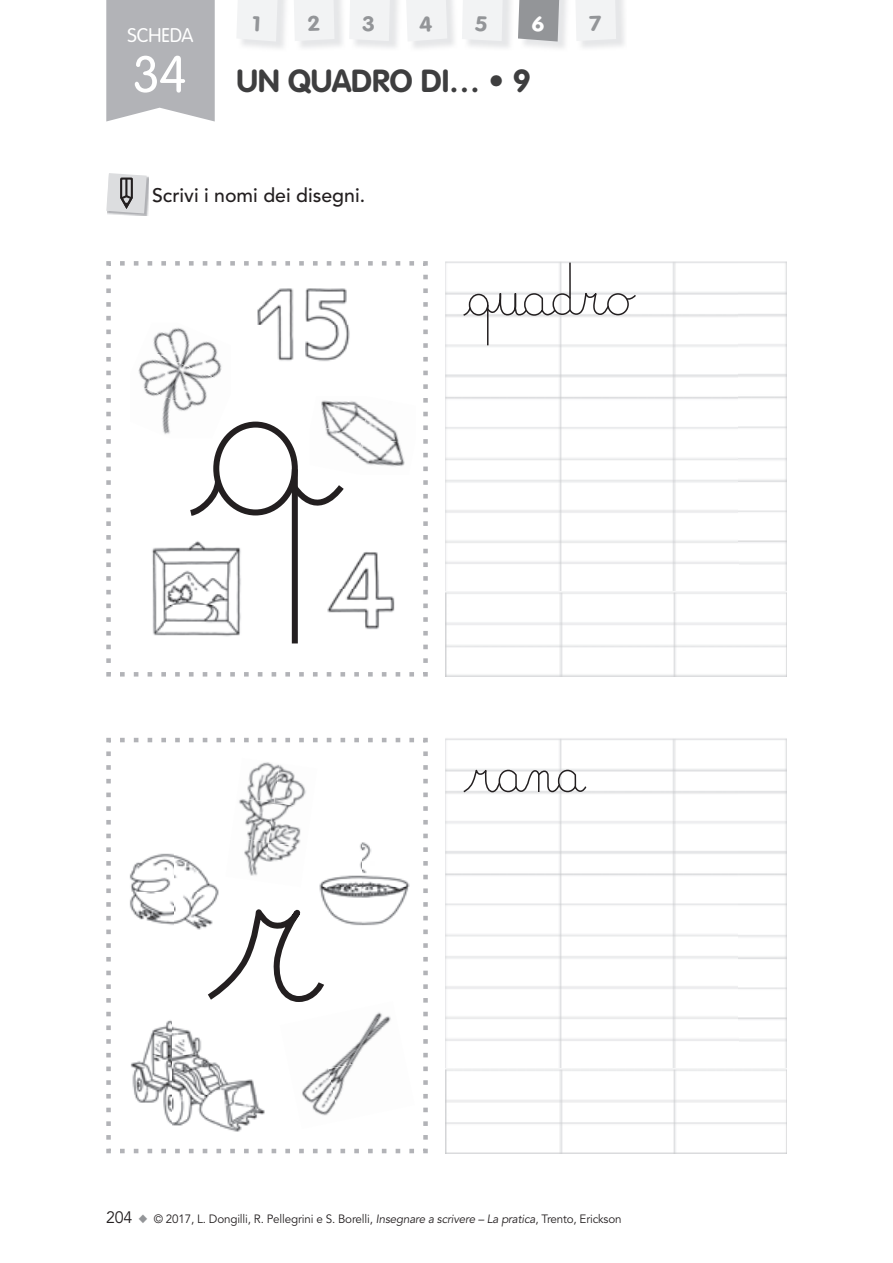
<style>
.page{position:relative;width:893px;height:1263px;background:#fff}
.page>*{position:absolute;margin:0;border:0;box-sizing:border-box;transform-origin:0 0}
.t1{font:700 31.5px "VAG Rounded Std";color:#3e3e3f}
.t2{font:500 19.5px "Avenir LT Std";color:#231f20}
.t3{font:300 19.5px "VAG Rounded Std";letter-spacing:-.01em;color:#fff}
.t4{font:12px "Avenir LT Std";letter-spacing:-.015em;color:#231f20}
.s1{font-weight:300;font-size:51px;color:#fff}
.s2{font-size:16.5px}
.s3{color:#939598}
.s4{font-style:italic}
</style>
<div class="page">
<svg style="left:106px;top:0;width:109px;height:121px;background:#b6b7bb"></svg>
<img style="left:445px;top:261px;width:342px;height:415px">
<img style="left:445px;top:592px;width:342px;height:1px">
<img style="left:445px;top:738px;width:342px;height:415px">
<div style="left:607px;top:293px;width:22px;height:22px;border:2px solid #231f20;border-radius:50%"></div>
<svg style="left:625px;top:294px;width:12px;height:7px"></svg>
<div style="left:469px;top:294px;width:19px;height:22px;border:2px solid #231f20;border-radius:50%"></div>
<svg style="left:462px;top:306px;width:9px;height:11px"></svg>
<hr style="left:487px;top:305px;width:1px;height:40px;background:#231f20">
<svg style="left:485px;top:261px;width:125px;height:55px"></svg>
<svg style="left:462px;top:769px;width:126px;height:24px"></svg>
<svg style="left:106px;top:261px;width:322px;height:416px"></svg>
<svg style="left:106px;top:737px;width:322px;height:417px"></svg>
<img style="left:141px;top:323px;width:90px;height:24px">
<img style="left:130px;top:347px;width:101px;height:73px">
<img style="left:130px;top:382px;width:90px;height:56px">
<img style="left:148px;top:531px;width:97px;height:112px">
<img style="left:311px;top:396px;width:59px;height:29px">
<img style="left:363px;top:397px;width:53px;height:48px">
<img style="left:310px;top:425px;width:53px;height:49px">
<img style="left:355px;top:435px;width:60px;height:39px">
<img style="left:323px;top:548px;width:79px;height:83px">
<img style="left:254px;top:281px;width:103px;height:88px">
<img style="left:124px;top:852px;width:101px;height:81px">
<img style="left:317px;top:1001px;width:87px;height:52px">
<img style="left:280px;top:1017px;width:60px;height:112px">
<img style="left:328px;top:1053px;width:87px;height:68px">
<img style="left:313px;top:842px;width:99px;height:91px">
<img style="left:236px;top:758px;width:44px;height:39px">
<img style="left:274px;top:763px;width:43px;height:45px">
<img style="left:231px;top:797px;width:43px;height:40px">
<img style="left:269px;top:803px;width:43px;height:45px">
<img style="left:225px;top:837px;width:44px;height:45px">
<img style="left:263px;top:842px;width:43px;height:45px">
<img style="left:126px;top:1016px;width:142px;height:119px">
<img style="left:108px;top:176px;width:40px;height:39px">
<svg style="left:106px;top:173px;width:41px;height:40px;background:#c4c5c7"></svg>
<div style="left:237px;top:0;width:41px;height:42px;background:#f2f3f4"></div>
<div style="left:294px;top:0;width:40px;height:41px;background:#f2f3f4"></div>
<div style="left:349px;top:0;width:41px;height:41px;background:#f2f3f4"></div>
<div style="left:406px;top:0;width:41px;height:42px;background:#f2f3f4"></div>
<div style="left:462px;top:0;width:41px;height:41px;background:#f2f3f4"></div>
<svg style="left:518px;top:0;width:42px;height:42px;background:#9b9da0"></svg>
<div style="left:576px;top:0;width:40px;height:41px;background:#f2f3f4"></div>
<h2 class="t3" style="left:128px;top:23px;width:67px">SCHEDA</h2>
<h1 class="t1" style="left:133px;top:63px;width:400px"><span class="s1">34</span> UN QUADRO DI… • 9</h1>
<h2 class="t2" style="left:152px;top:186px;width:215px">Scrivi i nomi dei disegni.</h2>
<p class="t4" style="left:106px;top:1214px;width:517px"><span class="s2">204</span> <span class="s3">◆</span> © 2017, L. Dongilli, R. Pellegrini e S. Borelli, <span class="s4">Insegnare a scrivere – La pratica</span>, Trento, Erickson</p>
</div>
